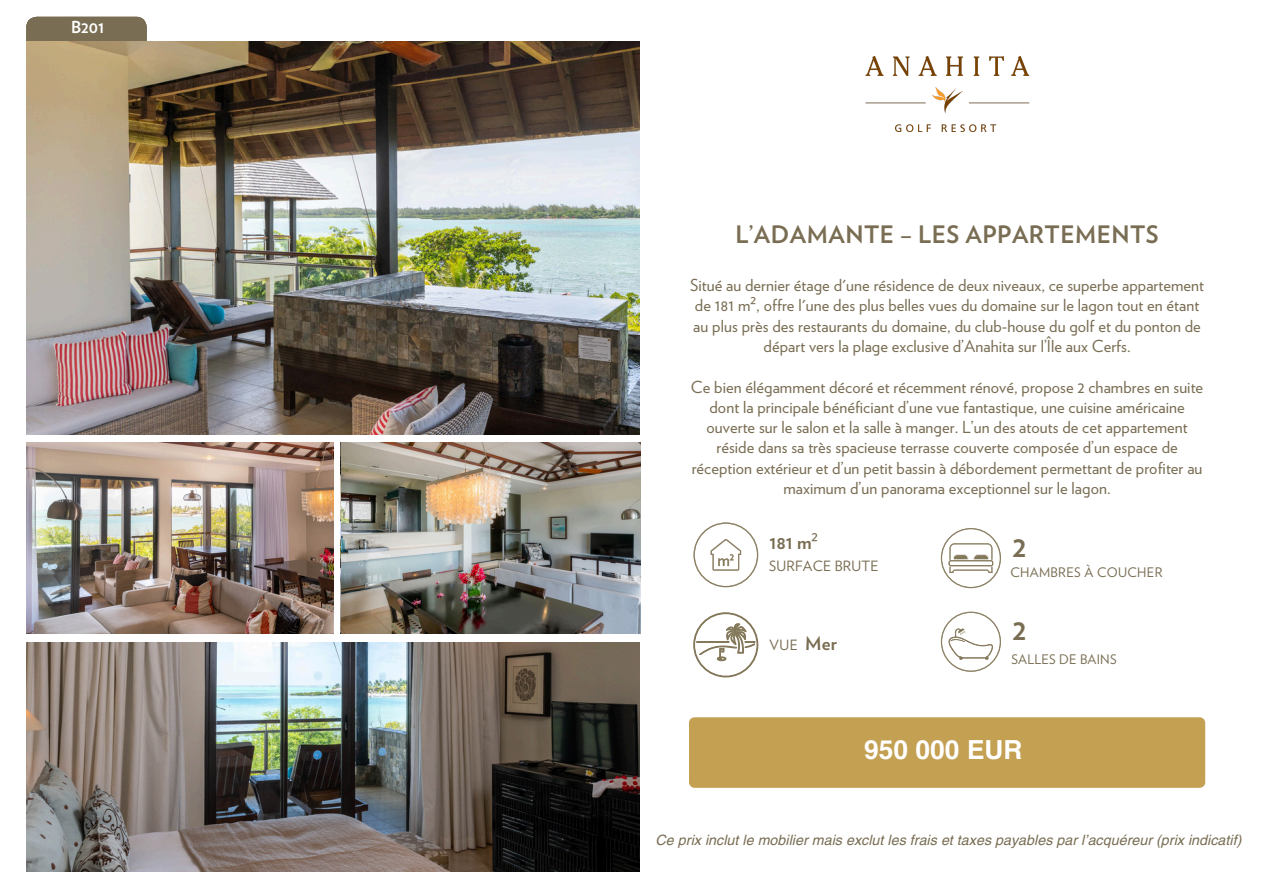
<style>
.page{position:relative;width:1263px;height:894px;background:#fff}
.page>*{position:absolute;margin:0;border:0;box-sizing:border-box;transform-origin:0 0}
.t1{font:700 30.15px "Verlag";color:#796d53}
.t2{font:700 26.25px "Helvetica LT Pro";letter-spacing:.005em;color:#fff}
.t3{font:700 24px "Verlag";letter-spacing:.02em;color:#796d53}
.t4{font:700 18.6px "Verlag";letter-spacing:.005em;color:#796d53}
.t5{font:16.5px/20.2px "Verlag";letter-spacing:.005em;color:#796d53;text-align:center}
.t6{font:700 16.5px "Verlag";color:#fff}
.t7{font:italic 14.25px "Helvetica LT Pro";letter-spacing:.005em;color:#796d53}
.t8{font:14.1px "Verlag";letter-spacing:.015em;color:#796d53}
.t9{font:13.05px "Verlag";letter-spacing:.025em;color:#796d53}
.s1{font-family:"Noto Sans"}
.s2{font-family:"Noto Sans";font-weight:400}
</style>
<div class="page">
<img style="left:865px;top:55px;width:165px;height:77px">
<svg style="left:693px;top:522px;width:65px;height:65px"></svg>
<svg style="left:693px;top:612px;width:65px;height:65px"></svg>
<svg style="left:941px;top:528px;width:60px;height:60px"></svg>
<svg style="left:941px;top:611px;width:60px;height:60px"></svg>
<div style="left:689px;top:717px;width:516px;height:70px;background:#c4a053"></div>
<img style="left:26px;top:642px;width:613px;height:228px">
<img style="left:26px;top:442px;width:307px;height:191px">
<img style="left:26px;top:41px;width:613px;height:393px">
<div style="left:26px;top:17px;width:121px;height:24px;background:#796d53"></div>
<img style="left:341px;top:442px;width:300px;height:191px">
<p class="t6" style="left:71px;top:20px;width:35px">B201</p>
<p class="t6" style="left:72px;top:20px;width:30px">H43</p>
<h6 class="t3" style="left:735px;top:224px;width:425px">L’ADAMANTE – LES APPARTEMENTS</h6>
<h4 class="t5" style="left:690px;top:276px;width:516px">Situé au dernier étage d'une résidence de deux niveaux, ce superbe appartement de 181 m<span class="s1">²</span>, offre l'une des plus belles vues du domaine sur le lagon tout en étant au plus près des restaurants du domaine, du club-house du golf et du ponton de départ vers la plage exclusive d’Anahita sur l’Île aux Cerfs.</h4>
<h4 class="t5" style="left:691px;top:377px;width:514px">Ce bien élégamment décoré et récemment rénové, propose 2 chambres en suite dont la principale bénéficiant d’une vue fantastique, une cuisine américaine ouverte sur le salon et la salle à manger. L’un des atouts de cet appartement réside dans sa très spacieuse terrasse couverte composée d’un espace de réception extérieur et d’un petit bassin à débordement permettant de profiter au maximum d’un panorama exceptionnel sur le lagon.</h4>
<h3 class="t4" style="left:769px;top:533px;width:50px">181 m<span class="s2">²</span></h3>
<p class="t8" style="left:769px;top:560px;width:111px">SURFACE BRUTE</p>
<p class="t8" style="left:769px;top:638px;width:30px">VUE</p>
<p class="t4" style="left:805px;top:634px;width:33px">Mer</p>
<p class="t1" style="left:1013px;top:533px;width:15px">2</p>
<p class="t9" style="left:1010px;top:566px;width:154px">CHAMBRES À COUCHER</p>
<p class="t1" style="left:1013px;top:616px;width:15px">2</p>
<p class="t9" style="left:1011px;top:653px;width:107px">SALLES DE BAINS</p>
<p class="t2" style="left:864px;top:740px;width:160px">950 000 EUR</p>
<h2 class="t7" style="left:656px;top:834px;width:587px">Ce prix inclut le mobilier mais exclut les frais et taxes payables par l’acquéreur (prix indicatif)</h2>
</div>
